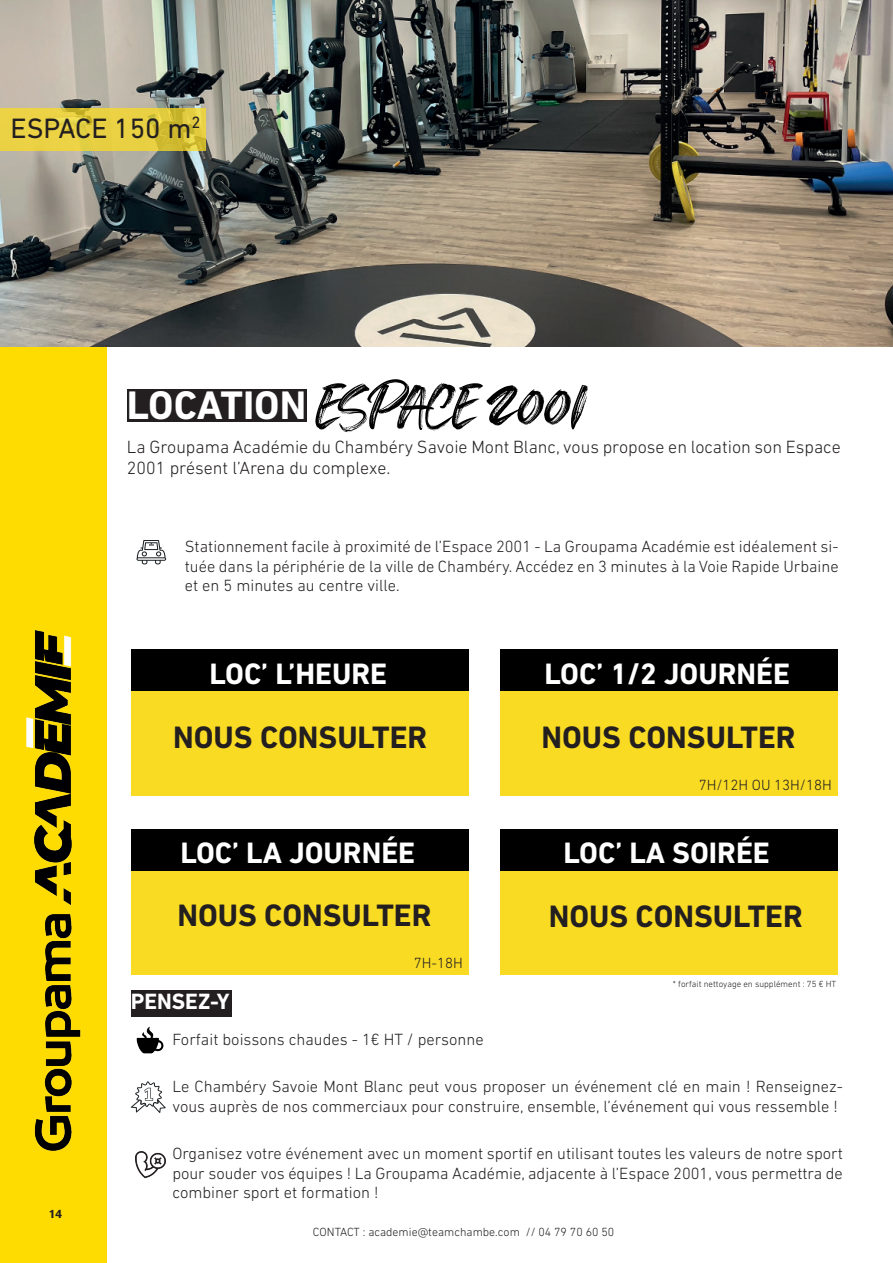
<style>
.page{position:relative;width:893px;height:1263px;background:#fff}
.page>*{position:absolute;margin:0;border:0;box-sizing:border-box;transform-origin:0 0}
.t1{font:72px "Summer Loving";color:#000001}
.t2{font:700 40.5px "DIN Next LT Pro";color:#fff}
.t3{font:700 31.5px "DIN Next LT Pro";color:#231f20}
.t4{font:700 30px "DIN Next LT Pro";color:#fff}
.t5{font:28.5px "DIN Next LT Pro";color:#231f20}
.t6{font:700 22.5px "DIN Next LT Pro";color:#fff}
.t7{font:300 18px/21px "DIN Next LT Pro";color:#231f20}
.t8{font:300 16.5px/19.5px "DIN Next LT Pro";color:#231f20;text-align:justify}
.t9{font:300 15px "DIN Next LT Pro";color:#231f20}
.t10{font:300 12px "DIN Next LT Pro";color:#231f20}
.t11{font:700 12px "Akzidenz Grotesk Pro";color:#231f20}
.t12{font:300 9px "DIN Next LT Pro";color:#231f20}
.s1{font-size:97.5px}
</style>
<div class="page">
<div style="left:0;top:0;width:107px;height:1263px;background:#ffdc01"></div>
<img style="left:26px;top:630px;width:55px;height:521px">
<div style="left:127px;top:389px;width:179px;height:32px;background:#231f20"></div>
<img style="left:1px;top:0;width:892px;height:347px">
<svg style="left:0;top:108px;width:206px;height:42px;fill:#e9d143"></svg>
<div style="left:131px;top:990px;width:100px;height:27px;background:#231f20"></div>
<svg style="left:131px;top:1081px;width:35px;height:32px"></svg>
<img style="left:135px;top:1151px;width:31px;height:28px">
<div style="left:131px;top:691px;width:338px;height:104px;background:#fadb24"></div>
<div style="left:131px;top:650px;width:338px;height:41px;background:#000001"></div>
<div style="left:500px;top:691px;width:338px;height:104px;background:#fadb24"></div>
<div style="left:500px;top:650px;width:338px;height:41px;background:#000001"></div>
<div style="left:131px;top:870px;width:337px;height:105px;background:#fadb24"></div>
<div style="left:131px;top:829px;width:337px;height:41px;background:#000001"></div>
<div style="left:500px;top:870px;width:337px;height:105px;background:#fadb24"></div>
<div style="left:500px;top:829px;width:337px;height:41px;background:#000001"></div>
<svg style="left:136px;top:540px;width:30px;height:24px"></svg>
<img style="left:136px;top:1026px;width:28px;height:28px">
<h3 class="t5" style="left:11px;top:111px;width:191px">ESPACE 150 m<sup>2</sup></h3>
<h1 class="t1" style="left:316px;top:363px;width:272px">ESPACE <span class="s1">2001</span></h1>
<h2 class="t2" style="left:127px;top:382px;width:181px">LOCATION</h2>
<p class="t7" style="left:127px;top:436px;width:715px">La Groupama Académie du Chambéry Savoie Mont Blanc, vous propose en location son Espace<br>2001 présent l’Arena du complexe.</p>
<p class="t8" style="left:185px;top:537px;width:655px">Stationnement facile à proximité de l’Espace 2001 - La Groupama Académie est idéalement si&shy;tuée dans la périphérie de la ville de Chambéry. Accédez en 3 minutes à la Voie Rapide Urbaine et en 5 minutes au centre ville.</p>
<h3 class="t4" style="left:209px;top:656px;width:179px">LOC’ L’HEURE</h3>
<h3 class="t4" style="left:544px;top:656px;width:247px">LOC’ 1/2 JOURNÉE</h3>
<h3 class="t3" style="left:173px;top:719px;width:255px">NOUS CONSULTER</h3>
<h3 class="t3" style="left:541px;top:719px;width:255px">NOUS CONSULTER</h3>
<p class="t9" style="left:699px;top:776px;width:135px">7H/12H OU 13H/18H</p>
<h3 class="t4" style="left:180px;top:836px;width:236px">LOC’ LA JOURNÉE</h3>
<h3 class="t4" style="left:563px;top:836px;width:208px">LOC’ LA SOIRÉE</h3>
<h3 class="t3" style="left:177px;top:897px;width:255px">NOUS CONSULTER</h3>
<h3 class="t3" style="left:549px;top:898px;width:255px">NOUS CONSULTER</h3>
<p class="t9" style="left:414px;top:955px;width:51px">7H-18H</p>
<p class="t12" style="left:673px;top:978px;width:165px">* forfait nettoyage en supplément : 75 € HT</p>
<p class="t11" style="left:49px;top:1206px;width:15px">14</p>
<h3 class="t6" style="left:131px;top:988px;width:100px">PENSEZ-Y</h3>
<p class="t8" style="left:172px;top:1029px;width:313px">Forfait boissons chaudes - 1€ HT / personne</p>
<p class="t8" style="left:172px;top:1077px;width:672px">Le Chambéry Savoie Mont Blanc peut vous proposer un événement clé en main ! Renseignez&shy;vous auprès de nos commerciaux pour construire, ensemble, l’événement qui vous ressemble !</p>
<p class="t8" style="left:172px;top:1144px;width:672px">Organisez votre événement avec un moment sportif en utilisant toutes les valeurs de notre sport pour souder vos équipes ! La Groupama Académie, adjacente à l’Espace 2001, vous permettra de combiner sport et formation !</p>
<p class="t10" style="left:313px;top:1225px;width:303px">CONTACT : academie@teamchambe.com // 04 79 70 60 50</p>
</div>
